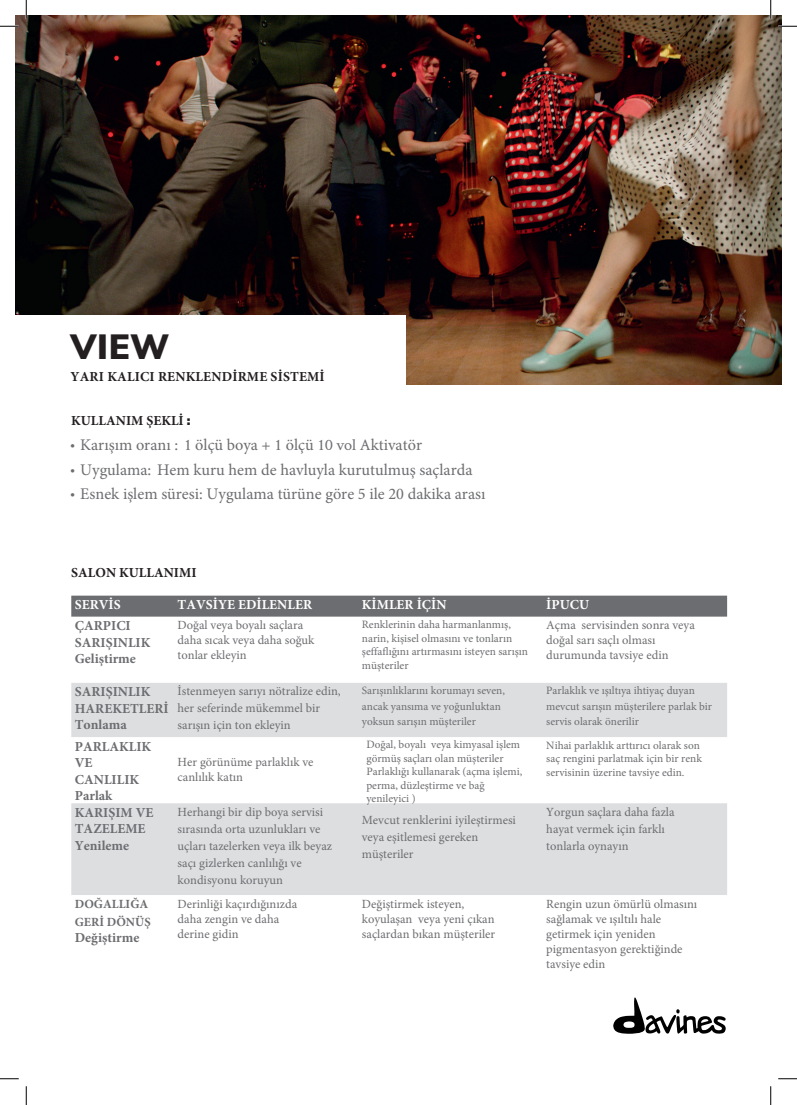
<style>
.page{position:relative;width:797px;height:1105px;background:#fff}
.page>*{position:absolute;margin:0;border:0;box-sizing:border-box;transform-origin:0 0}
.t1{font:900 35px "Nunito Sans";color:#231f20}
.t2{font:16.25px "Minion Pro";color:#6c6d70}
.t3{font:700 13.75px/16.5px "Minion Pro";color:#6c6d70}
.t4{font:700 13.75px "Minion Pro";letter-spacing:.01em;color:#231f20}
.t5{font:700 13.75px "Minion Pro";color:#fff}
.t6{font:12.5px/15px "Minion Pro";color:#6c6d70}
.t7{font:700 12.5px/18.5px "Minion Pro";color:#6c6d70}
.t8{font:11.25px/13.5px "Minion Pro";color:#6c6d70}
.s1{font-family:"Nunito Sans";font-weight:900}
.s2{font-family:"Crimson Text"}
</style>
<div class="page">
<div style="left:71px;top:596px;width:656px;height:21px;background:#6c6d70"></div>
<svg style="left:71px;top:683px;width:656px;height:212px;fill:#dddee0"></svg>
<svg style="left:613px;top:997px;width:113px;height:37px"></svg>
<img style="left:15px;top:15px;width:767px;height:369px">
<div style="left:15px;top:316px;width:391px;height:78px;background:#fff"></div>
<svg style="left:0;top:25px;width:19px;height:2px"></svg>
<svg style="left:778px;top:25px;width:19px;height:2px"></svg>
<svg style="left:0;top:1078px;width:19px;height:1px"></svg>
<svg style="left:778px;top:1078px;width:19px;height:1px"></svg>
<svg style="left:25px;top:0;width:2px;height:19px"></svg>
<svg style="left:25px;top:1086px;width:2px;height:19px"></svg>
<svg style="left:770px;top:0;width:1px;height:19px"></svg>
<svg style="left:770px;top:1086px;width:1px;height:19px"></svg>
<h1 class="t1" style="left:71px;top:321px;width:100px">VIEW</h1>
<p class="t4" style="left:71px;top:366px;width:256px">YARI KALICI RENKLENDİRME SİSTEMİ</p>
<p class="t4" style="left:71px;top:411px;width:121px">KULLANIM ŞEKLİ <span class="s1">:</span></p>
<h2 class="t2" style="left:70px;top:434px;width:354px"><span class="s2">•</span> Karışım oranı <span class="s2">: 1</span> ölçü boya <span class="s2">+ 1</span> ölçü <span class="s2">10 vol A</span>ktivatör</h2>
<h2 class="t2" style="left:70px;top:459px;width:404px"><span class="s2">•</span> Uygulama<span class="s2">:</span> Hem kuru hem de havluyla kurutulmuş saçlarda</h2>
<h2 class="t2" style="left:70px;top:483px;width:417px"><span class="s2">•</span> Esnek işlem süresi: Uygulama türüne göre 5 ile 20 dakika arası</h2>
<p class="t4" style="left:71px;top:562px;width:127px">SALON KULLANIMI</p>
<p class="t5" style="left:75px;top:595px;width:47px">SERVİS</p>
<p class="t5" style="left:178px;top:595px;width:136px">TAVSİYE EDİLENLER</p>
<p class="t5" style="left:362px;top:595px;width:86px">KİMLER İÇİN</p>
<p class="t5" style="left:546px;top:595px;width:44px">İPUCU</p>
<p class="t3" style="left:75px;top:617px;width:77px">ÇARPICI<br>SARIŞINLIK<br>Geliştirme</p>
<p class="t6" style="left:178px;top:618px;width:138px">Doğal veya boyalı saçlara daha sıcak veya daha soğuk tonlar ekleyin</p>
<p class="t8" style="left:362px;top:618px;width:167px">Renklerinin daha harmanlanmış, narin, kişisel olmasını ve tonların şeffaflığını artırmasını isteyen sarışın müşteriler</p>
<p class="t6" style="left:546px;top:618px;width:150px">Açma servisinden sonra veya doğal sarı saçlı olması durumunda tavsiye edin</p>
<p class="t3" style="left:75px;top:683px;width:95px">SARIŞINLIK<br>HAREKETLERİ<br>Tonlama</p>
<p class="t6" style="left:178px;top:683px;width:165px;line-height:17px">İstenmeyen sarıyı nötralize edin, her seferinde mükemmel bir sarışın için ton ekleyin</p>
<p class="t8" style="left:362px;top:683px;width:144px;line-height:15.4px">Sarışınlıklarını korumayı seven, ancak yansıma ve yoğunluktan yoksun sarışın müşteriler</p>
<p class="t8" style="left:546px;top:683px;width:167px;line-height:15.4px">Parlaklık ve ışıltıya ihtiyaç duyan mevcut sarışın müşterilere parlak bir servis olarak önerilir</p>
<p class="t3" style="left:75px;top:738px;width:78px">PARLAKLIK<br>VE<br>CANLILIK<br>Parlak</p>
<p class="t8" style="left:366px;top:738px;width:157px">Doğal, boyalı veya kimyasal işlem görmüş saçları olan müşteriler<br>Parlaklığı kullanarak (açma işlemi, perma, düzleştirme ve bağ yenileyici )</p>
<p class="t8" style="left:546px;top:738px;width:157px">Nihai parlaklık arttırıcı olarak son saç rengini parlatmak için bir renk servisinin üzerine tavsiye edin.</p>
<p class="t6" style="left:178px;top:755px;width:137px">Her görünüme parlaklık ve canlılık katın</p>
<p class="t3" style="left:75px;top:804px;width:80px">KARIŞIM VE<br>TAZELEME<br>Yenileme</p>
<p class="t6" style="left:178px;top:803px;width:156px;line-height:17px">Herhangi bir dip boya servisi sırasında orta uzunlukları ve uçları tazelerken veya ilk beyaz saçı gizlerken canlılığı ve kondisyonu koruyun</p>
<p class="t6" style="left:362px;top:812px;width:156px;line-height:17.1px">Mevcut renklerini iyileştirmesi veya eşitlemesi gereken müşteriler</p>
<p class="t6" style="left:546px;top:803px;width:130px;line-height:17px">Yorgun saçlara daha fazla hayat vermek için farklı tonlarla oynayın</p>
<p class="t7" style="left:75px;top:894px;width:77px">DOĞALLIĞA<br>GERİ DÖNÜŞ</p>
<p class="t3" style="left:75px;top:929px;width:66px">Değiştirme</p>
<p class="t6" style="left:178px;top:896px;width:121px">Derinliği kaçırdığınızda daha zengin ve daha derine gidin</p>
<p class="t6" style="left:362px;top:896px;width:135px">Değiştirmek isteyen, koyulaşan veya yeni çıkan saçlardan bıkan müşteriler</p>
<p class="t6" style="left:546px;top:896px;width:152px">Rengin uzun ömürlü olmasını sağlamak ve ışıltılı hale getirmek için yeniden pigmentasyon gerektiğinde tavsiye edin</p>
</div>
